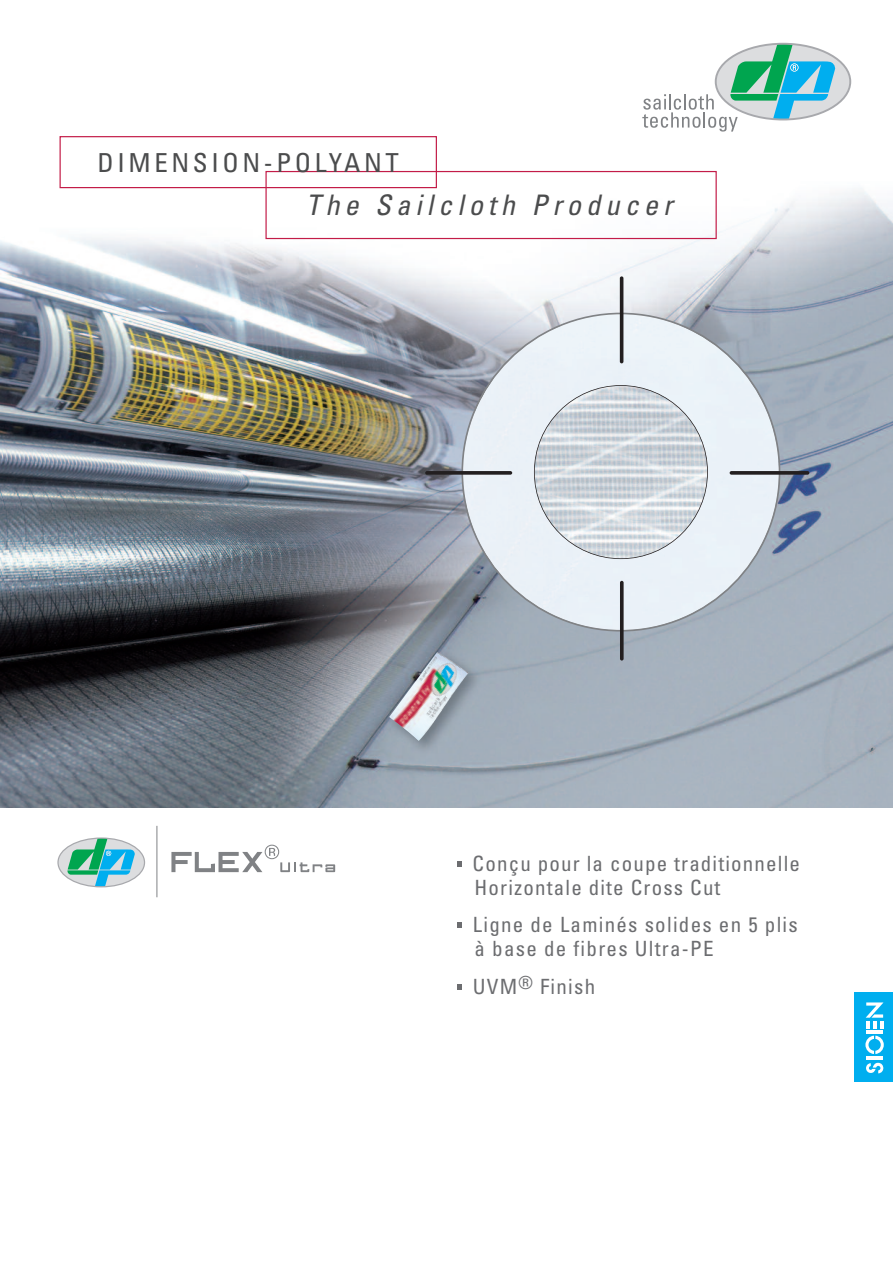
<style>
.page{position:relative;width:893px;height:1263px;background:#fff}
.page>*{position:absolute;margin:0;border:0;box-sizing:border-box;transform-origin:0 0}
.t1{font:condensed 51px "Univers";color:#6c6d70}
.t2{font:italic condensed 28.35px "Univers";letter-spacing:.175em;color:#4b4c4d}
.t3{font:condensed 26.1px "Univers";letter-spacing:.135em;color:#4b4c4d}
.t4{font:condensed 21px/24px "Univers";letter-spacing:.055em;color:#6c6d70}
</style>
<div class="page">
<img style="left:0;top:42px;width:893px;height:766px">
<div style="left:58px;top:838px;width:87px;height:49px;background:#dcdddf;border-radius:50%"></div>
<svg style="left:67px;top:839px;width:68px;height:48px"></svg>
<div style="left:57px;top:837px;width:88px;height:50px;border:1px solid #a8a9ad;border-radius:50%"></div>
<hr style="left:156px;top:826px;width:1px;height:71px;background:#808285">
<svg style="left:171px;top:845px;width:164px;height:27px"></svg>
<div style="left:716px;top:44px;width:134px;height:75px;background:#dcdddf;border-radius:50%"></div>
<svg style="left:642px;top:44px;width:193px;height:88px"></svg>
<div style="left:715px;top:43px;width:136px;height:77px;border:2px solid #a8a9ad;border-radius:50%"></div>
<div style="left:265px;top:171px;width:452px;height:68px;border:1px solid #c31c48"></div>
<div style="left:60px;top:136px;width:377px;height:52px;border:1px solid #c31c48"></div>
<svg style="left:461px;top:313px;width:319px;height:318px;background:#d4dbe3"></svg>
<img style="left:534px;top:385px;width:173px;height:174px;border-radius:50%">
<svg style="left:425px;top:471px;width:87px;height:4px"></svg>
<hr style="left:620px;top:276px;width:3px;height:87px;background:#231f20;border-radius:2px">
<svg style="left:620px;top:581px;width:4px;height:79px"></svg>
<svg style="left:730px;top:471px;width:79px;height:4px"></svg>
<img style="left:368px;top:626px;width:149px;height:160px">
<img style="left:425px;top:653px;width:43px;height:81px">
<div style="left:855px;top:992px;width:38px;height:90px;background:#00aeef"></div>
<svg style="left:866px;top:1063px;width:17px;height:10px"></svg>
<svg style="left:865px;top:1036px;width:19px;height:18px"></svg>
<hr style="left:866px;top:1056px;width:17px;height:4px;background:#fff">
<hr style="left:866px;top:1030px;width:17px;height:3px;background:#fff">
<svg style="left:866px;top:1002px;width:17px;height:27px"></svg>
<p class="t3" style="left:97px;top:153px;width:303px">DIMENSION-POLYANT</p>
<h2 class="t2" style="left:306px;top:194px;width:368px">The Sailcloth Producer</h2>
<h1 class="t1" style="left:453px;top:840px;width:13px">·</h1>
<p class="t4" style="left:473px;top:853px;width:329px">Conçu pour la coupe traditionnelle<br>Horizontale dite Cross Cut</p>
<h1 class="t1" style="left:453px;top:901px;width:13px">·</h1>
<p class="t4" style="left:473px;top:915px;width:326px">Ligne de Laminés solides en 5 plis à base de fibres Ultra-PE</p>
<h1 class="t1" style="left:453px;top:963px;width:13px">·</h1>
<p class="t4" style="left:473px;top:976px;width:124px">UVM<sup>®</sup> Finish</p>
</div>
